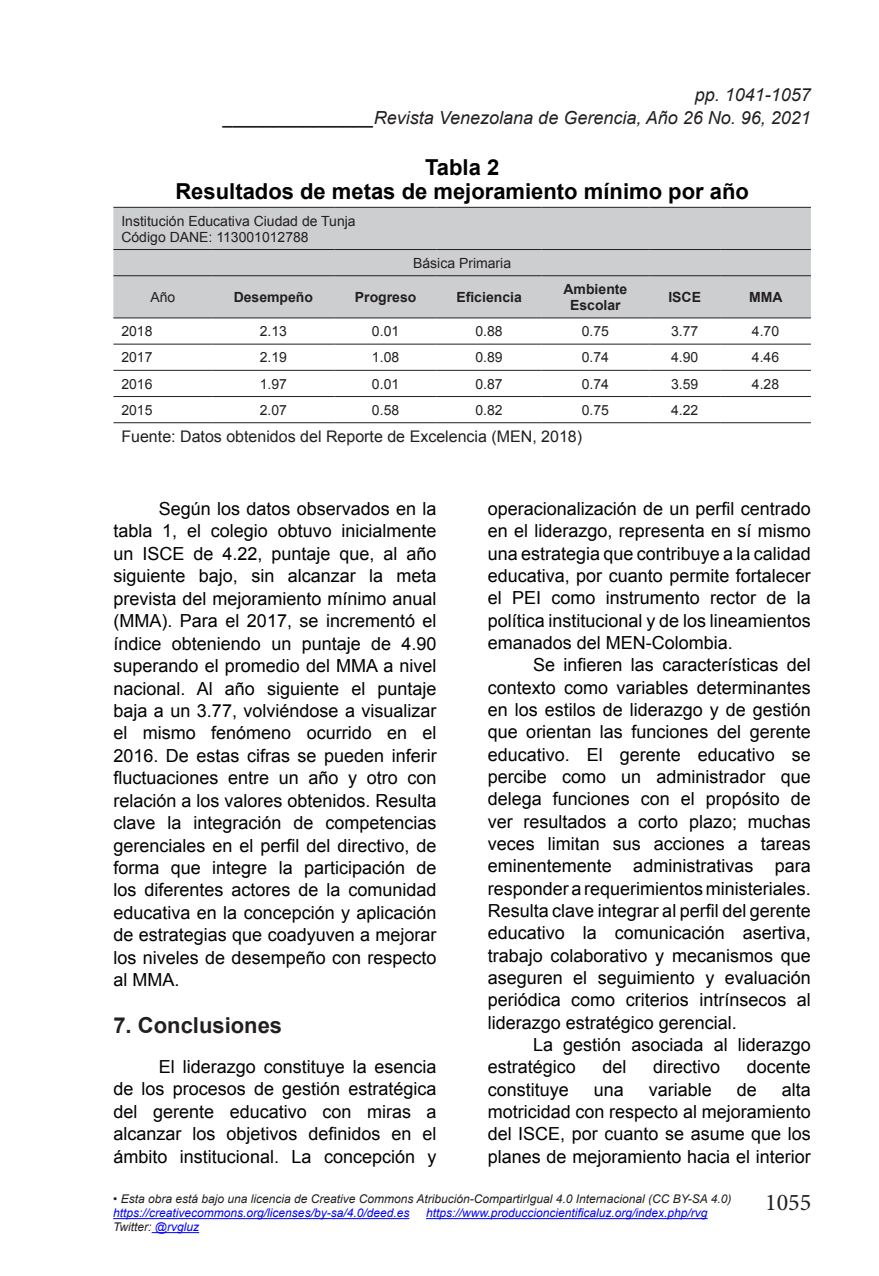
<style>
.page{position:relative;width:879px;height:1276px;background:#fff}
.page>*{position:absolute;margin:0;border:0;box-sizing:border-box;transform-origin:0 0}
.t1{font:24px "Minion Pro";color:#231f20}
.TITULOS_GRAFICOS_Y_T{font:700 22px "Arial";color:#000}
.TITULO_1{font:700 22px "Arial";color:#231f20}
.CONTENIDO{font:18px/22.4px "Arial";color:#000;text-align:justify}
.t2{font:italic 18px "Arial";color:#231f20}
.t3{font:16px "Arial";color:#231f20}
.t4{font:14px "Arial";color:#231f20}
.t5{font:700 14px/16px "Arial";color:#231f20;text-align:center}
.t6{font:italic 12px "Arial";color:#231f20}
.t7{font:italic 12px "Arial";color:#00f}
.s1{color:#00f}
</style>
<div class="page">
<hr style="left:113px;top:1218px;width:296px;height:1px;background:#00f">
<hr style="left:426px;top:1218px;width:281px;height:1px;background:#00f">
<hr style="left:152px;top:1232px;width:47px;height:1px;background:#00f">
<div style="left:113px;top:208px;width:698px;height:109px;background:#cdced0"></div>
<hr style="left:113px;top:207px;width:99px;height:1px;background:#231f20">
<hr style="left:212px;top:207px;width:122px;height:1px;background:#231f20">
<hr style="left:334px;top:207px;width:103px;height:1px;background:#231f20">
<hr style="left:437px;top:207px;width:104px;height:1px;background:#231f20">
<hr style="left:541px;top:207px;width:108px;height:1px;background:#231f20">
<hr style="left:649px;top:207px;width:71px;height:1px;background:#231f20">
<hr style="left:720px;top:207px;width:91px;height:1px;background:#231f20">
<hr style="left:113px;top:249px;width:99px;height:1px;background:#231f20">
<hr style="left:212px;top:249px;width:122px;height:1px;background:#231f20">
<hr style="left:334px;top:249px;width:103px;height:1px;background:#231f20">
<hr style="left:437px;top:249px;width:104px;height:1px;background:#231f20">
<hr style="left:541px;top:249px;width:108px;height:1px;background:#231f20">
<hr style="left:649px;top:249px;width:71px;height:1px;background:#231f20">
<hr style="left:720px;top:249px;width:91px;height:1px;background:#231f20">
<hr style="left:113px;top:275px;width:99px;height:1px;background:#231f20">
<hr style="left:212px;top:275px;width:122px;height:1px;background:#231f20">
<hr style="left:334px;top:275px;width:103px;height:1px;background:#231f20">
<hr style="left:437px;top:275px;width:104px;height:1px;background:#231f20">
<hr style="left:541px;top:275px;width:108px;height:1px;background:#231f20">
<hr style="left:649px;top:275px;width:71px;height:1px;background:#231f20">
<hr style="left:720px;top:275px;width:91px;height:1px;background:#231f20">
<hr style="left:113px;top:317px;width:99px;height:1px;background:#231f20">
<hr style="left:212px;top:317px;width:122px;height:1px;background:#231f20">
<hr style="left:334px;top:317px;width:103px;height:1px;background:#231f20">
<hr style="left:437px;top:317px;width:104px;height:1px;background:#231f20">
<hr style="left:541px;top:317px;width:108px;height:1px;background:#231f20">
<hr style="left:649px;top:317px;width:71px;height:1px;background:#231f20">
<hr style="left:720px;top:317px;width:91px;height:1px;background:#231f20">
<hr style="left:113px;top:344px;width:99px;height:1px;background:#231f20">
<hr style="left:212px;top:344px;width:122px;height:1px;background:#231f20">
<hr style="left:334px;top:344px;width:103px;height:1px;background:#231f20">
<hr style="left:437px;top:344px;width:104px;height:1px;background:#231f20">
<hr style="left:541px;top:344px;width:108px;height:1px;background:#231f20">
<hr style="left:649px;top:344px;width:71px;height:1px;background:#231f20">
<hr style="left:720px;top:344px;width:91px;height:1px;background:#231f20">
<hr style="left:113px;top:370px;width:99px;height:1px;background:#231f20">
<hr style="left:212px;top:370px;width:122px;height:1px;background:#231f20">
<hr style="left:334px;top:370px;width:103px;height:1px;background:#231f20">
<hr style="left:437px;top:370px;width:104px;height:1px;background:#231f20">
<hr style="left:541px;top:370px;width:108px;height:1px;background:#231f20">
<hr style="left:649px;top:370px;width:71px;height:1px;background:#231f20">
<hr style="left:720px;top:370px;width:91px;height:1px;background:#231f20">
<hr style="left:113px;top:396px;width:99px;height:1px;background:#231f20">
<hr style="left:212px;top:396px;width:122px;height:1px;background:#231f20">
<hr style="left:334px;top:396px;width:103px;height:1px;background:#231f20">
<hr style="left:437px;top:396px;width:104px;height:1px;background:#231f20">
<hr style="left:541px;top:396px;width:108px;height:1px;background:#231f20">
<hr style="left:649px;top:396px;width:71px;height:1px;background:#231f20">
<hr style="left:720px;top:396px;width:91px;height:1px;background:#231f20">
<hr style="left:113px;top:422px;width:99px;height:1px;background:#231f20">
<hr style="left:212px;top:422px;width:122px;height:1px;background:#231f20">
<hr style="left:334px;top:422px;width:103px;height:1px;background:#231f20">
<hr style="left:437px;top:422px;width:104px;height:1px;background:#231f20">
<hr style="left:541px;top:422px;width:108px;height:1px;background:#231f20">
<hr style="left:649px;top:422px;width:71px;height:1px;background:#231f20">
<hr style="left:720px;top:422px;width:91px;height:1px;background:#231f20">
<p class="t2" style="left:695px;top:83px;width:118px">pp. 1041-1057</p>
<p class="t2" style="left:224px;top:106px;width:589px">_______________Revista Venezolana de Gerencia, Año 26 No. 96, 2021</p>
<p class="TITULOS_GRAFICOS_Y_T" style="left:425px;top:152px;width:76px">Tabla 2</p>
<p class="TITULOS_GRAFICOS_Y_T" style="left:175px;top:176px;width:575px">Resultados de metas de mejoramiento mínimo por año</p>
<p class="t4" style="left:121px;top:211px;width:236px">Institución Educativa Ciudad de Tunja</p>
<p class="t4" style="left:121px;top:227px;width:189px">Código DANE: 113001012788</p>
<p class="t4" style="left:413px;top:254px;width:100px">Básica Primaria</p>
<p class="t4" style="left:150px;top:288px;width:26px">Año</p>
<p class="t5" style="left:234px;top:289px;width:81px">Desempeño</p>
<p class="t5" style="left:355px;top:289px;width:63px">Progreso</p>
<p class="t5" style="left:456px;top:289px;width:67px">Eficiencia</p>
<p class="t5" style="left:563px;top:281px;width:65px">Ambiente<br>Escolar</p>
<p class="t5" style="left:668px;top:289px;width:34px">ISCE</p>
<p class="t5" style="left:749px;top:289px;width:35px">MMA</p>
<p class="t4" style="left:121px;top:322px;width:33px">2018</p>
<p class="t4" style="left:260px;top:322px;width:29px">2.13</p>
<p class="t4" style="left:372px;top:322px;width:29px">0.01</p>
<p class="t4" style="left:475px;top:322px;width:29px">0.88</p>
<p class="t4" style="left:582px;top:322px;width:29px">0.75</p>
<p class="t4" style="left:671px;top:322px;width:29px">3.77</p>
<p class="t4" style="left:752px;top:322px;width:29px">4.70</p>
<p class="t4" style="left:121px;top:348px;width:33px">2017</p>
<p class="t4" style="left:260px;top:348px;width:29px">2.19</p>
<p class="t4" style="left:372px;top:348px;width:29px">1.08</p>
<p class="t4" style="left:475px;top:348px;width:29px">0.89</p>
<p class="t4" style="left:582px;top:348px;width:29px">0.74</p>
<p class="t4" style="left:671px;top:348px;width:29px">4.90</p>
<p class="t4" style="left:752px;top:348px;width:29px">4.46</p>
<p class="t4" style="left:121px;top:374px;width:33px">2016</p>
<p class="t4" style="left:260px;top:374px;width:29px">1.97</p>
<p class="t4" style="left:372px;top:374px;width:29px">0.01</p>
<p class="t4" style="left:475px;top:374px;width:29px">0.87</p>
<p class="t4" style="left:582px;top:374px;width:29px">0.74</p>
<p class="t4" style="left:671px;top:374px;width:29px">3.59</p>
<p class="t4" style="left:752px;top:374px;width:29px">4.28</p>
<p class="t4" style="left:121px;top:401px;width:33px">2015</p>
<p class="t4" style="left:260px;top:401px;width:29px">2.07</p>
<p class="t4" style="left:372px;top:401px;width:29px">0.58</p>
<p class="t4" style="left:475px;top:401px;width:29px">0.82</p>
<p class="t4" style="left:582px;top:401px;width:29px">0.75</p>
<p class="t4" style="left:671px;top:401px;width:29px">4.22</p>
<p class="t3" style="left:121px;top:426px;width:462px">Fuente: Datos obtenidos del Reporte de Excelencia (MEN, 2018)</p>
<p class="CONTENIDO" style="left:113px;top:498px;width:325px;text-indent:45px">Según los datos observados en la tabla 1, el colegio obtuvo inicialmente un ISCE de 4.22, puntaje que, al año siguiente bajo, sin alcanzar la meta prevista del mejoramiento mínimo anual (MMA). Para el 2017, se incrementó el índice obteniendo un puntaje de 4.90 superando el promedio del MMA a nivel nacional. Al año siguiente el puntaje baja a un 3.77, volviéndose a visualizar el mismo fenómeno ocurrido en el 2016. De estas cifras se pueden inferir fluctuaciones entre un año y otro con relación a los valores obtenidos. Resulta clave la integración de competencias gerenciales en el perfil del directivo, de forma que integre la participación de los diferentes actores de la comunidad educativa en la concepción y aplicación de estrategias que coadyuven a mejorar los niveles de desempeño con respecto al MMA.</p>
<p class="TITULO_1" style="left:113px;top:1011px;width:170px">7. Conclusiones</p>
<p class="CONTENIDO" style="left:113px;top:1055px;width:325px;text-indent:45px">El liderazgo constituye la esencia de los procesos de gestión estratégica del gerente educativo con miras a alcanzar los objetivos definidos en el ámbito institucional. La concepción y</p>
<p class="CONTENIDO" style="left:488px;top:498px;width:325px">operacionalización de un perfil centrado en el liderazgo, representa en sí mismo una estrategia que contribuye a la calidad educativa, por cuanto permite fortalecer el PEI como instrumento rector de la política institucional y de los lineamientos emanados del MEN-Colombia.</p>
<p class="CONTENIDO" style="left:488px;top:654px;width:325px;text-indent:45px">Se infieren las características del contexto como variables determinantes en los estilos de liderazgo y de gestión que orientan las funciones del gerente educativo. El gerente educativo se percibe como un administrador que delega funciones con el propósito de ver resultados a corto plazo; muchas veces limitan sus acciones a tareas eminentemente administrativas para responder a requerimientos ministeriales.<br>Resulta clave integrar al perfil del gerente educativo la comunicación asertiva, trabajo colaborativo y mecanismos que aseguren el seguimiento y evaluación periódica como criterios intrínsecos al liderazgo estratégico gerencial.</p>
<p class="CONTENIDO" style="left:488px;top:1033px;width:325px;text-indent:45px">La gestión asociada al liderazgo estratégico</p>
<p class="CONTENIDO" style="left:602px;top:1056px;width:26px">del</p>
<p class="CONTENIDO" style="left:653px;top:1056px;width:69px">directivo</p>
<p class="CONTENIDO" style="left:747px;top:1056px;width:66px">docente</p>
<p class="CONTENIDO" style="left:488px;top:1078px;width:325px;text-indent:294px">alta motricidad con respecto al mejoramiento del ISCE, por cuanto se asume que los planes de mejoramiento hacia el interior</p>
<p class="CONTENIDO" style="left:488px;top:1078px;width:83px">constituye</p>
<p class="CONTENIDO" style="left:594px;top:1078px;width:32px">una</p>
<p class="CONTENIDO" style="left:649px;top:1078px;width:65px">variable</p>
<p class="CONTENIDO" style="left:737px;top:1078px;width:22px">de</p>
<p class="t6" style="left:113px;top:1191px;width:620px">• Esta obra está bajo una licencia de Creative Commons Atribución-CompartirIgual 4.0 Internacional (CC BY-SA 4.0)</p>
<p class="t7" style="left:113px;top:1205px;width:298px">https://creativecommons.org/licenses/by-sa/4.0/deed.es</p>
<p class="t7" style="left:426px;top:1205px;width:283px">https://www.produccioncientificaluz.org/index.php/rvg</p>
<p class="t6" style="left:113px;top:1219px;width:87px">Twitter: <span class="s1">@rvgluz</span></p>
<h1 class="t1" style="left:765px;top:1186px;width:48px">1055</h1>
</div>
